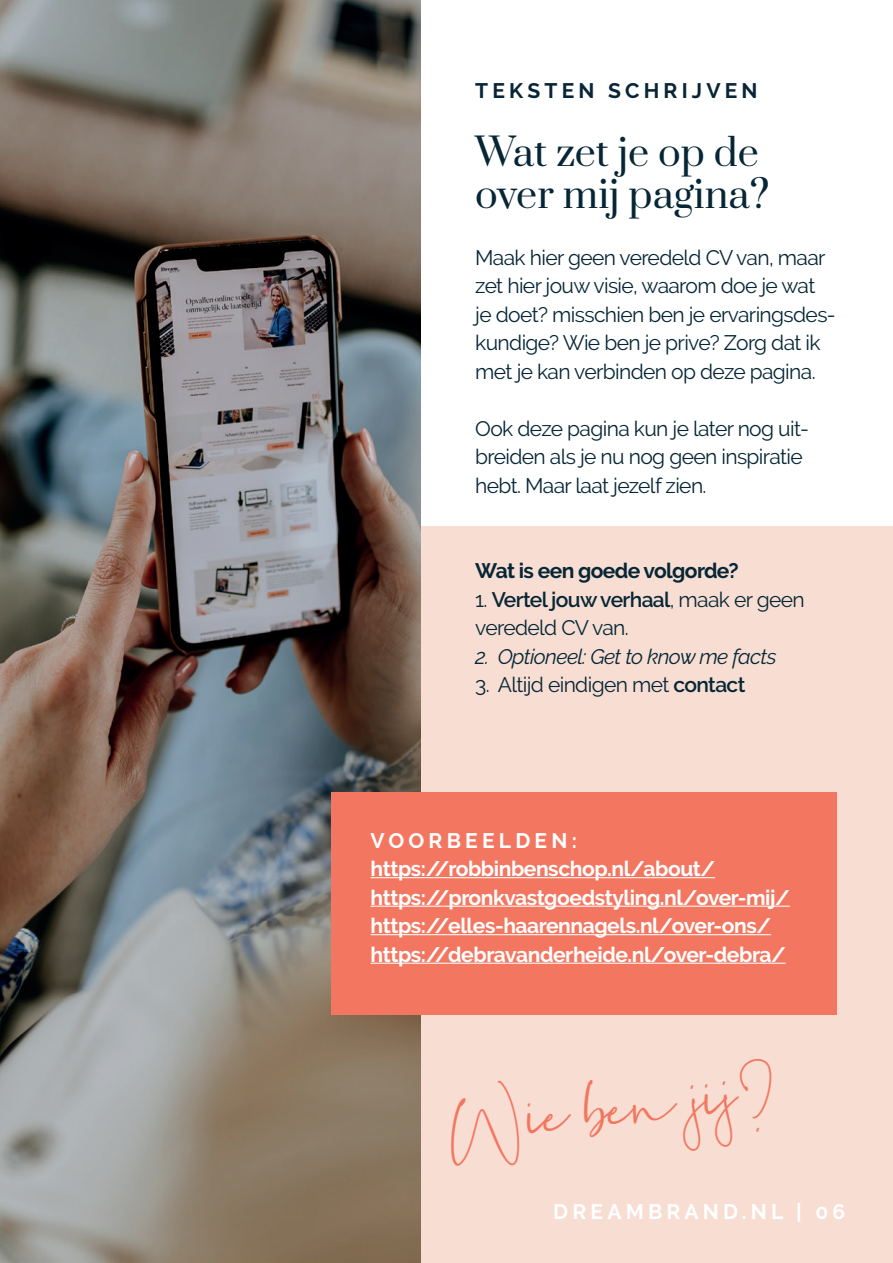
<style>
.page{position:relative;width:893px;height:1263px;background:#fff}
.page>*{position:absolute;margin:0;border:0;box-sizing:border-box;transform-origin:0 0}
.t1{font:41.55px "La Paloma";color:#f37660}
.t2{font:37.5px/42px "Prata";color:#062636}
.t3{font:21px/28.5px "Raleway";letter-spacing:-.03em;color:#062636}
.t4{font:700 21px/28.5px "Raleway";letter-spacing:-.02em;color:#fff}
.t5{font:italic 21px "Raleway";letter-spacing:-.03em;color:#062636}
.t6{font:700 21px "Raleway";letter-spacing:-.03em;color:#062636}
.t7{font:700 21px "Raleway";letter-spacing:.2em;color:#072536}
.t8{font:700 21px "Raleway";letter-spacing:.2em;color:#fff}
.s1{font-weight:600}
</style>
<div class="page">
<div style="left:418px;top:526px;width:475px;height:737px;background:#f7ddd2"></div>
<img style="left:0;top:0;width:421px;height:1263px">
<div style="left:332px;top:792px;width:505px;height:223px;background:#f37660"></div>
<hr style="left:371px;top:877px;width:344px;height:1px;background:#fff">
<hr style="left:371px;top:906px;width:419px;height:1px;background:#fff">
<hr style="left:371px;top:934px;width:400px;height:1px;background:#fff">
<hr style="left:371px;top:963px;width:415px;height:1px;background:#fff">
<p class="t7" style="left:475px;top:79px;width:284px">TEKSTEN SCHRIJVEN</p>
<h2 class="t2" style="left:475px;top:129px;width:296px">Wat zet je op de over mij pagina?</h2>
<p class="t3" style="left:475px;top:243px;width:362px">Maak hier geen veredeld CV van, maar zet hier jouw visie, waarom doe je wat je doet? misschien ben je ervaringsdes&shy;kundige? Wie ben je prive? Zorg dat ik met je kan verbinden op deze pagina.</p>
<p class="t3" style="left:475px;top:414px;width:335px">Ook deze pagina kun je later nog uit&shy;breiden als je nu nog geen inspiratie hebt. Maar laat jezelf zien.</p>
<p class="t6" style="left:475px;top:559px;width:265px">Wat is een goede volgorde?</p>
<p class="t3" style="left:475px;top:585px;width:331px">1. <span class="s1">Vertel jouw verhaal</span>, maak er geen veredeld CV van.</p>
<p class="t5" style="left:475px;top:644px;width:303px">2. Optioneel: Get to know me facts</p>
<p class="t3" style="left:475px;top:670px;width:272px">3. Altijd eindigen met <span class="s1">contact</span></p>
<p class="t4" style="left:371px;top:826px;width:421px">VOORBEELDEN: https://robbinbenschop.nl/about/ https://pronkvastgoedstyling.nl/over-mij/ https://elles-haarennagels.nl/over-ons/ https://debravanderheide.nl/over-debra/</p>
<h1 class="t1" style="left:446px;top:1100px;width:333px;rotate:-6deg">Wie ben jij?</h1>
<p class="t8" style="left:553px;top:1200px;width:293px">DREAMBRAND.NL | 06</p>
</div>
